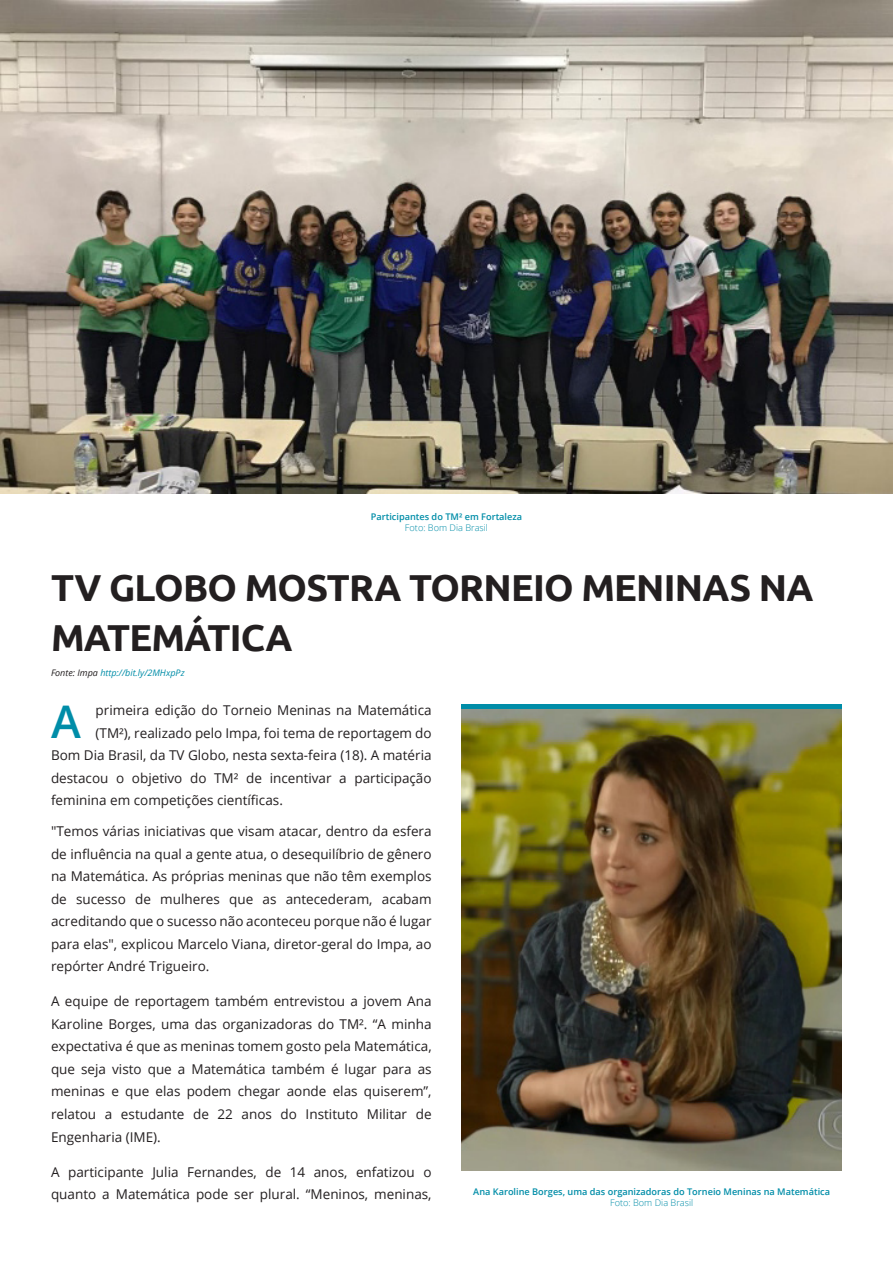
<style>
.page{position:relative;width:893px;height:1263px;background:#fff}
.page>*{position:absolute;margin:0;border:0;box-sizing:border-box;transform-origin:0 0}
.t1{font:600 45px "Open Sans";color:#008da8}
.TITULO_25_uppercase{font:700 37.5px/49.5px "Ubuntu";letter-spacing:-.02em;color:#231f20}
.t2{font:13.5px/22.5px "Open Sans";color:#231f20;text-align:justify}
.Foto_txt{font:600 9.15px "Open Sans";color:#008da8}
.Foto_txt-2{font:300 9.15px "Open Sans";color:#008da8}
.subtitulo_verde{font:italic 9px "Open Sans";color:#008da8}
.s1{color:#231f20}
</style>
<div class="page">
<img style="left:0;top:0;width:893px;height:493px">
<img style="left:461px;top:709px;width:381px;height:461px">
<hr style="left:461px;top:705px;width:381px;height:4px;background:#008da8">
<p class="Foto_txt" style="left:371px;top:510px;width:153px">Participantes do TM² em Fortaleza</p>
<p class="Foto_txt-2" style="left:405px;top:521px;width:85px">Foto: Bom Dia Brasil</p>
<p class="TITULO_25_uppercase" style="left:51px;top:562px;width:764px">TV GLOBO MOSTRA TORNEIO MENINAS NA<br>MATEMÁTICA</p>
<p class="subtitulo_verde" style="left:51px;top:667px;width:135px"><span class="s1">Fonte: Impa</span> http://bit.ly/2MHxpPz</p>
<p class="t1" style="left:51px;top:690px;width:31px">A</p>
<p class="t2" style="left:96px;top:699px;width:337px">primeira edição do Torneio Meninas na Matemática</p>
<p class="t2" style="left:96px;top:721px;width:337px">(TM²), realizado pelo Impa, foi tema de reportagem do</p>
<p class="t2" style="left:51px;top:744px;width:382px">Bom Dia Brasil, da TV Globo, nesta sexta-feira (18). A matéria</p>
<p class="t2" style="left:51px;top:766px;width:382px">destacou o objetivo do TM² de incentivar a participaçã o</p>
<p class="t2" style="left:51px;top:789px;width:233px">feminina em competições científicas.</p>
<p class="t2" style="left:51px;top:820px;width:382px">"Temos várias iniciativas que visam atacar, dentro da esfera de influência na qual a gente atua, o desequilíbrio de gênero na Matemática. As próprias meninas que não têm exemplos de sucesso de mulheres que as antecederam, acabam acreditando que o sucesso não aconteceu porque não é lugar para elas", explicou Marcelo Viana, diretor-geral do Impa, ao repórter André Trigueiro.</p>
<p class="t2" style="left:51px;top:990px;width:382px">A equipe de reportagem também entrevistou a jovem Ana Karoline Borges, uma das organizadoras do TM². “A minha expectativa é que as meninas tomem gosto pela Matemática, que seja visto que a Matemática também é lugar para as meninas e que elas podem chegar aonde elas quiserem”, relatou a estudante de 22 anos do Instituto Militar de Engenharia (IME).</p>
<p class="t2" style="left:51px;top:1160px;width:382px">A participante Julia Fernandes, de 14 anos, enfatizou o quanto a Matemática pode ser plural. “Meninos, meninas,</p>
<p class="Foto_txt" style="left:473px;top:1186px;width:358px">Ana Karoline Borges, uma das organizadoras do Torneio Meninas na Matemática</p>
<p class="Foto_txt-2" style="left:610px;top:1197px;width:85px">Foto: Bom Dia Brasil</p>
</div>
